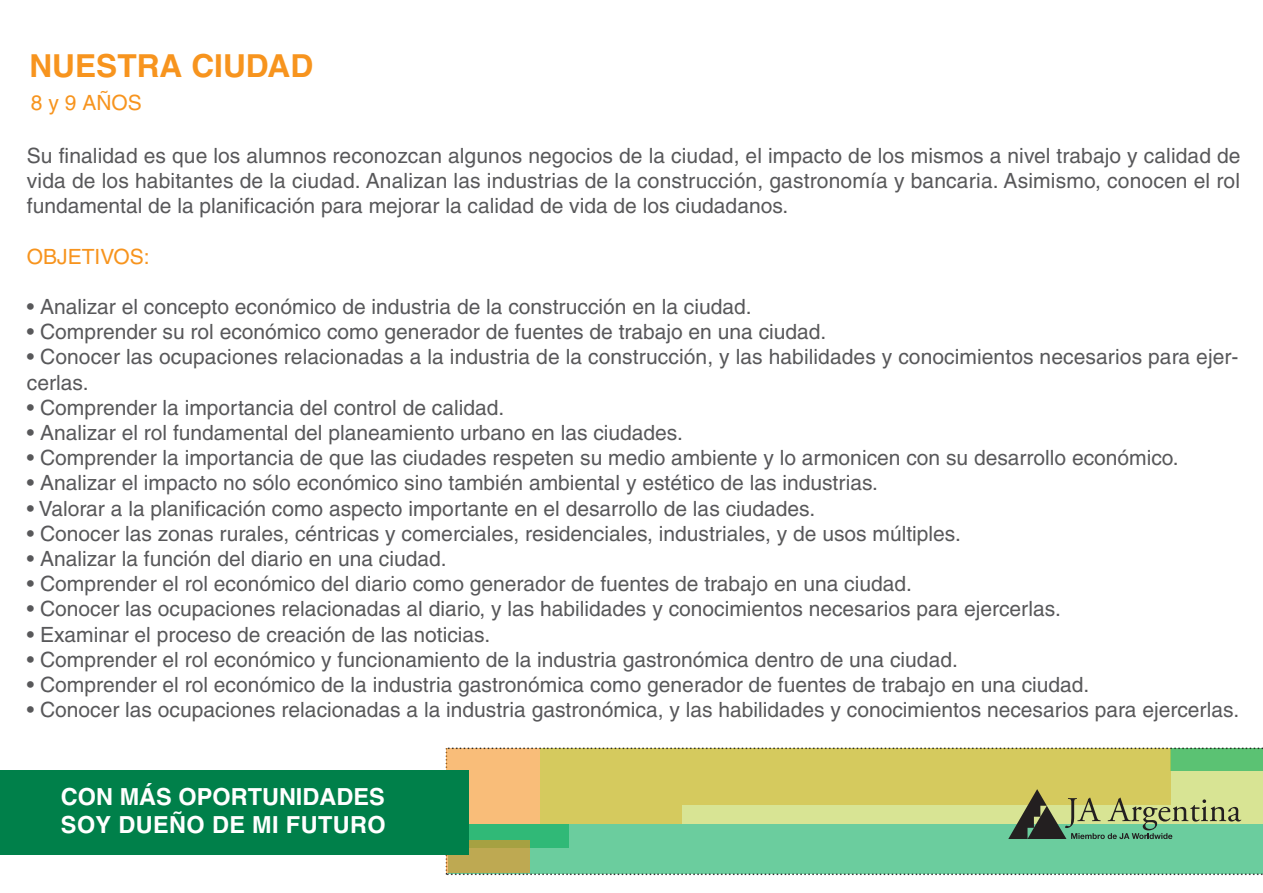
<style>
.page{position:relative;width:1263px;height:893px;background:#fff}
.page>*{position:absolute;margin:0;border:0;box-sizing:border-box;transform-origin:0 0}
.t1{font:700 31.65px "Helvetica";color:#f7941e}
.t2{font:700 23.55px/28.2px "Helvetica";color:#fff}
.t3{font:21px/25.2px "Helvetica";color:#58585a;text-align:justify}
.t4{font:21px "Helvetica";color:#f7941e}
.t5{font:12.9px "Myriad Pro";color:#1c1c1b}
</style>
<div class="page">
<svg style="left:446px;top:748px;width:1px;height:127px"></svg>
<div style="left:448px;top:824px;width:815px;height:49px;background:#6bcd9e"></div>
<div style="left:1171px;top:748px;width:92px;height:76px;background:#d8e494"></div>
<div style="left:1171px;top:748px;width:92px;height:23px;background:#5bc273"></div>
<div style="left:447px;top:748px;width:235px;height:76px;background:#f9bd79"></div>
<svg style="left:540px;top:748px;width:630px;height:76px;background:#d5cd65"></svg>
<div style="left:448px;top:824px;width:120px;height:24px;background:#30b977"></div>
<svg style="left:446px;top:840px;width:84px;height:33px;background:#b8a74f"></svg>
<div style="left:0;top:770px;width:469px;height:84px;background:#00804a"></div>
<svg style="left:1008px;top:789px;width:233px;height:50px"></svg>
<h1 class="t1" style="left:29px;top:46px;width:285px">NUESTRA CIUDAD</h1>
<p class="t4" style="left:31px;top:91px;width:112px">8 y 9 AÑOS</p>
<p class="t3" style="left:27px;top:143px;width:1215px">Su finalidad es que los alumnos reconozcan algunos negocios de la ciudad, el impacto de los mismos a nivel trabajo y calidad de vida de los habitantes de la ciudad. Analizan las industrias de la construcción, gastronomía y bancaria. Asimismo, conocen el rol fundamental de la planificación para mejorar la calidad de vida de los ciudadanos.</p>
<p class="t4" style="left:27px;top:244px;width:124px">OBJETIVOS:</p>
<p class="t3" style="left:27px;top:294px;width:726px">• Analizar el concepto económico de industria de la construcción en la ciudad.</p>
<p class="t3" style="left:27px;top:319px;width:801px">• Comprender su rol económico como generador de fuentes de trabajo en una ciudad.</p>
<p class="t3" style="left:27px;top:344px;width:1213px">• Conocer las ocupaciones relacionadas a la industria de la construcción, y las habilidades y conocimientos necesarios para ejer&shy;cerlas.</p>
<p class="t3" style="left:27px;top:395px;width:479px">• Comprender la importancia del control de calidad.</p>
<p class="t3" style="left:27px;top:420px;width:658px">• Analizar el rol fundamental del planeamiento urbano en las ciudades.</p>
<p class="t3" style="left:27px;top:445px;width:1153px">• Comprender la importancia de que las ciudades respeten su medio ambiente y lo armonicen con su desarrollo económico.</p>
<p class="t3" style="left:27px;top:470px;width:853px">• Analizar el impacto no sólo económico sino también ambiental y estético de las industrias.</p>
<p class="t3" style="left:27px;top:496px;width:790px">• Valorar a la planificación como aspecto importante en el desarrollo de las ciudades.</p>
<p class="t3" style="left:27px;top:521px;width:935px">• Conocer las zonas rurales, céntricas y comerciales, residenciales, industriales, y de usos múltiples.</p>
<p class="t3" style="left:27px;top:546px;width:421px">• Analizar la función del diario en una ciudad.</p>
<p class="t3" style="left:27px;top:571px;width:887px">• Comprender el rol económico del diario como generador de fuentes de trabajo en una ciudad.</p>
<p class="t3" style="left:27px;top:596px;width:1035px">• Conocer las ocupaciones relacionadas al diario, y las habilidades y conocimientos necesarios para ejercerlas.</p>
<p class="t3" style="left:27px;top:622px;width:465px">• Examinar el proceso de creación de las noticias.</p>
<p class="t3" style="left:27px;top:647px;width:932px">• Comprender el rol económico y funcionamiento de la industria gastronómica dentro de una ciudad.</p>
<p class="t3" style="left:27px;top:672px;width:1064px">• Comprender el rol económico de la industria gastronómica como generador de fuentes de trabajo en una ciudad.</p>
<p class="t3" style="left:27px;top:697px;width:1214px">• Conocer las ocupaciones relacionadas a la industria gastronómica, y las habilidades y conocimientos necesarios para ejercerlas.</p>
<p class="t2" style="left:61px;top:782px;width:326px">CON MÁS OPORTUNIDADES<br>SOY DUEÑO DE MI FUTURO</p>
<p class="t5" style="left:447px;top:737px;width:818px">..............................................................................................................................................................................................................</p>
<p class="t5" style="left:447px;top:862px;width:818px">..............................................................................................................................................................................................................</p>
</div>
